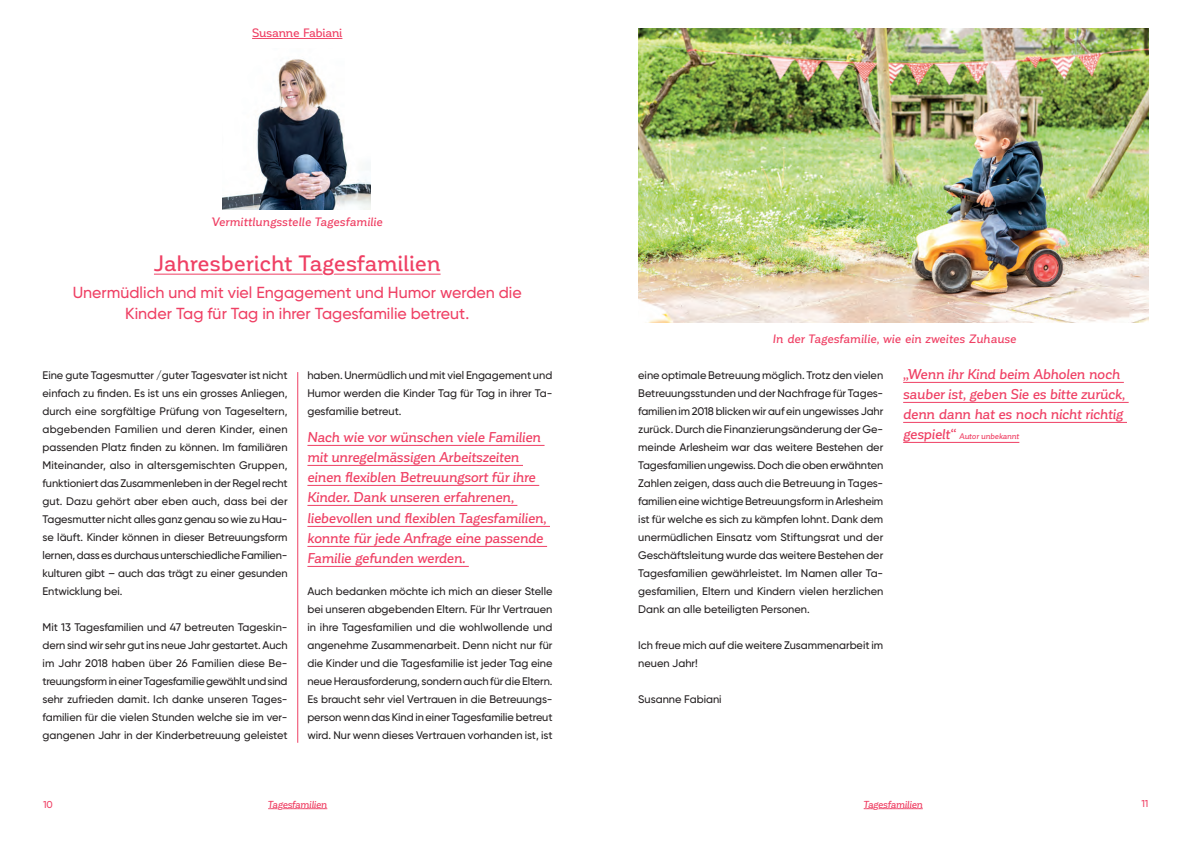
<style>
.page{position:relative;width:1191px;height:842px;background:#fff}
.page>*{position:absolute;margin:0;border:0;box-sizing:border-box;transform-origin:0 0}
.t1{font:500 22px "Corporative";letter-spacing:-.01em;color:#ef4064}
.t2{font:500 16px/21px "Gilroy";color:#ef4064;text-align:center}
.t3{font:italic 500 14px/20.2px "Corporative";letter-spacing:-.015em;color:#ef4064}
.t4{font:italic 500 12px "Corporative";letter-spacing:.005em;color:#ef4064}
.t5{font:500 12px "Corporative";letter-spacing:-.02em;color:#ef4064}
.t6{font:500 11px/18px "Gilroy";color:#231f20;text-align:justify}
.t7{font:italic 500 10px "Corporative";letter-spacing:-.025em;color:#ef4064}
.t8{font:500 10px "Gilroy";color:#ef4064}
.t9{font:italic 500 8px "Corporative";letter-spacing:-.015em;color:#ef4064}
.s1{font-size:14px}
</style>
<div class="page">
<svg style="left:863px;top:808px;width:60px;height:2px"></svg>
<svg style="left:268px;top:808px;width:60px;height:2px"></svg>
<hr style="left:903px;top:382px;width:220px;height:1px;background:#ef4064">
<hr style="left:903px;top:402px;width:225px;height:1px;background:#ef4064">
<hr style="left:903px;top:422px;width:224px;height:1px;background:#ef4064">
<hr style="left:903px;top:442px;width:116px;height:1px;background:#ef4064">
<svg style="left:154px;top:273px;width:287px;height:2px"></svg>
<svg style="left:252px;top:38px;width:91px;height:1px"></svg>
<img style="left:223px;top:59px;width:148px;height:151px">
<img style="left:638px;top:28px;width:510px;height:294px">
<hr style="left:297px;top:372px;width:1px;height:371px;background:#ef4064">
<hr style="left:307px;top:445px;width:237px;height:1px;background:#ef4064">
<hr style="left:307px;top:465px;width:216px;height:1px;background:#ef4064">
<hr style="left:307px;top:485px;width:232px;height:1px;background:#ef4064">
<hr style="left:307px;top:505px;width:210px;height:1px;background:#ef4064">
<hr style="left:307px;top:526px;width:243px;height:1px;background:#ef4064">
<hr style="left:307px;top:546px;width:240px;height:1px;background:#ef4064">
<hr style="left:307px;top:566px;width:162px;height:1px;background:#ef4064">
<p class="t5" style="left:252px;top:27px;width:92px">Susanne Fabiani</p>
<p class="t4" style="left:212px;top:216px;width:173px">Vermittlungsstelle Tagesfamilie</p>
<h1 class="t1" style="left:154px;top:252px;width:288px">Jahresbericht Tagesfamilien</h1>
<h2 class="t2" style="left:73px;top:282px;width:450px">Unermüdlich und mit viel Engagement und Humor werden die<br>Kinder Tag für Tag in ihrer Tagesfamilie betreut.</h2>
<p class="t6" style="left:43px;top:366px;width:247px">Eine gute Tagesmutter /guter Tagesvater ist nicht einfach zu finden. Es ist uns ein grosses Anliegen, durch eine sorgfältige Prüfung von Tageseltern, abgebenden Familien und deren Kinder, einen passenden Platz finden zu können. Im familiären Miteinander, also in altersgemischten Gruppen, funktioniert das Zusammenleben in der Regel recht gut. Dazu gehört aber eben auch, dass bei der Tagesmutter nicht alles ganz genau so wie zu Hau&shy;se läuft. Kinder können in dieser Betreuungsform lernen, dass es durchaus unterschiedliche Familien&shy;kulturen gibt – auch das trägt zu einer gesunden Entwicklung bei.</p>
<p class="t6" style="left:43px;top:618px;width:246px">Mit 13 Tagesfamilien und 47 betreuten Tageskin&shy;dern sind wir sehr gut ins neue Jahr gestartet. Auch im Jahr 2018 haben über 26 Familien diese Be&shy;treuungsform in einer Tagesfamilie gewählt und sind sehr zufrieden damit. Ich danke unseren Tages&shy;familien für die vielen Stunden welche sie im ver&shy;gangenen Jahr in der Kinderbetreuung geleistet</p>
<p class="t6" style="left:307px;top:366px;width:246px">haben. Unermüdlich und mit viel Engagement und Humor werden die Kinder Tag für Tag in ihrer Ta&shy;gesfamilie betreut.</p>
<p class="t3" style="left:307px;top:428px;width:240px">Nach wie vor wünschen viele Familien mit unregelmässigen Arbeitszeiten einen flexiblen Betreuungsort für ihre Kinder. Dank unseren erfahrenen, liebevollen und flexiblen Tagesfamilien, konnte für jede Anfrage eine passende Familie gefunden werden.</p>
<p class="t6" style="left:307px;top:582px;width:247px">Auch bedanken möchte ich mich an dieser Stelle bei unseren abgebenden Eltern. Für Ihr Vertrauen in ihre Tagesfamilien und die wohlwollende und angenehme Zusammenarbeit. Denn nicht nur für die Kinder und die Tagesfamilie ist jeder Tag eine neue Herausforderung, sondern auch für die Eltern.<br>Es braucht sehr viel Vertrauen in die Betreuungs&shy;person wenn das Kind in einer Tagesfamilie betreut wird. Nur wenn dieses Vertrauen vorhanden ist, ist</p>
<p class="t4" style="left:773px;top:333px;width:245px">In der Tagesfamilie, wie ein zweites Zuhause</p>
<p class="t6" style="left:638px;top:366px;width:246px">eine optimale Betreuung möglich. Trotz den vielen Betreuungsstunden und der Nachfrage für Tages&shy;familien im 2018 blicken wir auf ein ungewisses Jahr zurück. Durch die Finanzierungsänderung der Ge&shy;meinde Arlesheim war das weitere Bestehen der Tagesfamilien ungewiss. Doch die oben erwähnten Zahlen zeigen, dass auch die Betreuung in Tages&shy;familien eine wichtige Betreuungsform in Arlesheim ist für welche es sich zu kämpfen lohnt. Dank dem unermüdlichen Einsatz vom Stiftungsrat und der Geschäftsleitung wurde das weitere Bestehen der Tagesfamilien gewährleistet. Im Namen aller Ta&shy;gesfamilien, Eltern und Kindern vielen herzlichen Dank an alle beteiligten Personen.</p>
<p class="t6" style="left:638px;top:636px;width:246px">Ich freue mich auf die weitere Zusammenarbeit im neuen Jahr!</p>
<p class="t6" style="left:638px;top:690px;width:85px">Susanne Fabiani</p>
<p class="t3" style="left:903px;top:365px;width:223px">„Wenn ihr Kind beim Abholen noch sauber ist, geben Sie es bitte zurück, denn dann hat es noch nicht richtig</p>
<p class="t9" style="left:903px;top:432px;width:118px"><span class="s1">gespielt“</span> Autor unbekannt</p>
<p class="t8" style="left:43px;top:799px;width:11px">10</p>
<p class="t7" style="left:268px;top:799px;width:61px">Tagesfamilien</p>
<p class="t7" style="left:863px;top:799px;width:61px">Tagesfamilien</p>
<p class="t8" style="left:1141px;top:798px;width:9px">11</p>
</div>
